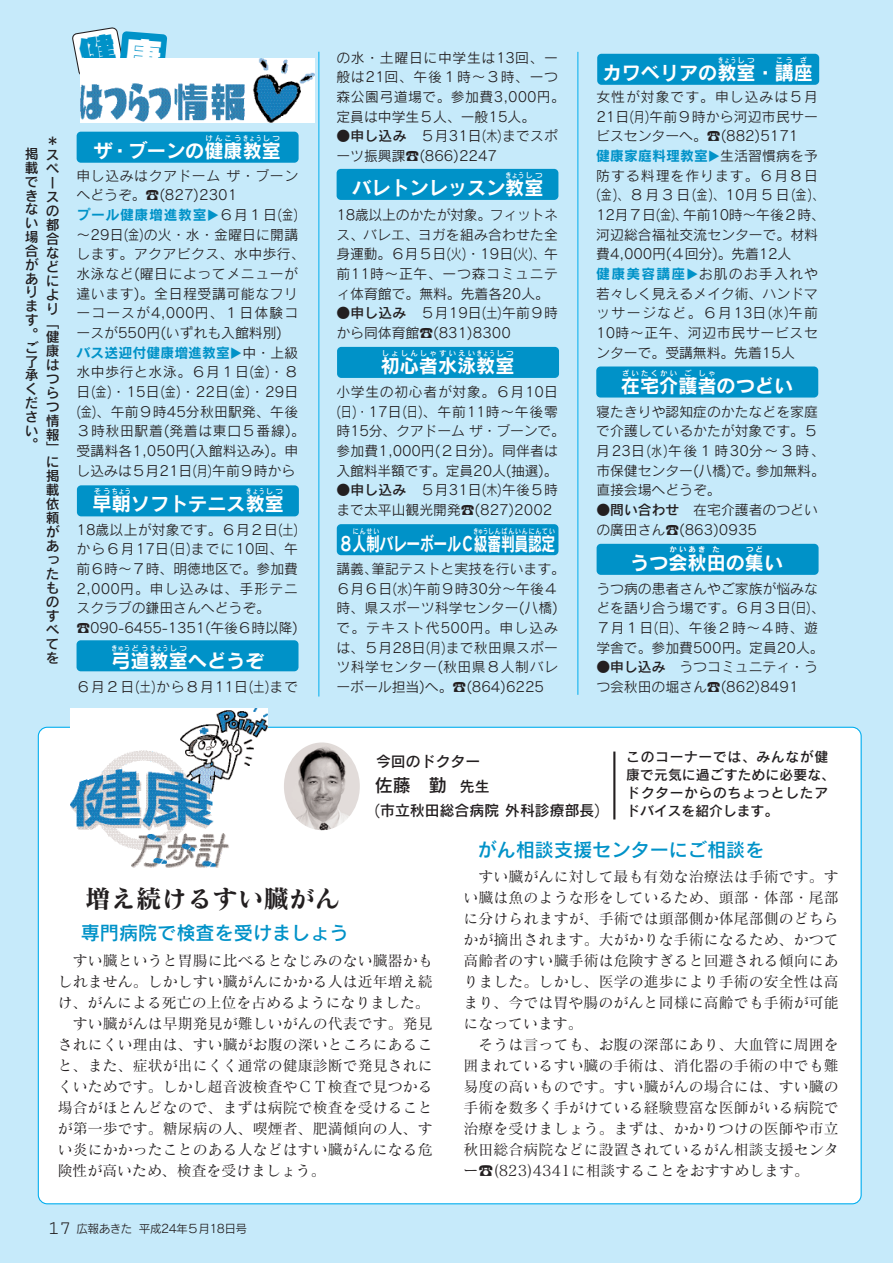
<style>
.page{position:relative;width:893px;height:1263px;background:#fff}
.page>*{position:absolute;margin:0;border:0;box-sizing:border-box;transform-origin:0 0}
.t1{font:25.5px "Matisse CID B";color:#231f20}
.t2{font:19.2px "Rodin CID B";color:#fff}
.t3{font:19.2px "Rodin CID DB";color:#0092c8}
.t4{font:19.2px "Rodin CID B";letter-spacing:-.02em;color:#fff;scale:.72 1}
.t5{font:18px "Rodin CID DB";color:#231f20}
.t6{font:14.85px/21px "Matisse CID M";letter-spacing:.01em;color:#231f20;text-align:justify}
.t7{font:14.85px "Rodin CID DB";color:#231f20}
.t8{font:13.8px/19.6px "Rodin CID M";letter-spacing:.005em;color:#231f20}
.t9{font:13.8px/14px "Rodin CID DB";letter-spacing:.045em;color:#231f20;text-align:justify}
.t10{font:13.8px/19.6px "Rodin CID M";letter-spacing:.04em;color:#231f20}
.t11{font:13.8px/19.6px "Rodin CID M";letter-spacing:.035em;color:#231f20}
.t12{font:13.8px "Rodin CID B";letter-spacing:.01em;color:#0092c8}
.t13{font:13.8px/19.6px "Rodin CID M";letter-spacing:.045em;color:#231f20}
.t14{font:13.8px "Rodin CID M";letter-spacing:.06em;color:#231f20}
.t15{font:13.8px "Rodin CID B";letter-spacing:.05em;color:#0092c8}
.t16{font:11.7px "Rodin CID M";letter-spacing:-.05em;color:#231f20}
.t17{font:7.5px "Rodin CID DB";letter-spacing:.285em;color:#fff}
.t18{font:7.5px "Rodin CID DB";letter-spacing:.225em;color:#fff;scale:.8 1}
.t19{font:7.5px "Rodin CID DB";letter-spacing:.225em;color:#fff}
.t20{font:7.5px "Rodin CID DB";letter-spacing:.14em;color:#fff;scale:.65 1}
.t21{font:7.5px "Rodin CID DB";letter-spacing:.225em;color:#fff;scale:.7 1}
.t22{font:7.5px "Rodin CID B";letter-spacing:.285em;color:#fff}
.s1{font-family:"Osaka"}
.s2{font-family:"Rodin CID M";color:#231f20}
.s3{font-family:"Rodin CID DB"}
.s4{font-family:"Rodin CID B";color:#0092c8}
.s5{color:#0092c8}
.s6{font-family:"Rodin CID M"}
.s7{font-family:"Courier";font-size:19.2px}
</style>
<div class="page">
<div style="left:0;top:0;width:892px;height:1263px;background:#c6eafa"></div>
<hr style="left:318px;top:52px;width:1px;height:644px;background:#00aeef">
<hr style="left:577px;top:52px;width:1px;height:643px;background:#00aeef">
<img style="left:81px;top:58px;width:233px;height:64px">
<div style="left:597px;top:54px;width:222px;height:31px;background:#0092c8;border-radius:4px"></div>
<div style="left:597px;top:544px;width:222px;height:31px;background:#0092c8;border-radius:4px"></div>
<div style="left:596px;top:366px;width:222px;height:32px;background:#0092c8;border-radius:4px"></div>
<div style="left:77px;top:485px;width:222px;height:31px;background:#0092c8;border-radius:4px"></div>
<div style="left:337px;top:169px;width:221px;height:31px;background:#0092c8;border-radius:4px"></div>
<div style="left:77px;top:132px;width:222px;height:31px;background:#0092c8;border-radius:4px"></div>
<div style="left:337px;top:347px;width:222px;height:31px;background:#0092c8;border-radius:4px"></div>
<div style="left:38px;top:727px;width:824px;height:477px;background:#fff"></div>
<img style="left:71px;top:709px;width:197px;height:158px">
<img style="left:284px;top:742px;width:76px;height:88px;border-radius:50%">
<hr style="left:613px;top:751px;width:2px;height:68px;background:#231f20">
<div style="left:337px;top:524px;width:221px;height:31px;background:#0092c8;border-radius:4px"></div>
<div style="left:77px;top:640px;width:221px;height:31px;background:#0092c8;border-radius:4px"></div>
<svg style="left:72px;top:27px;width:95px;height:51px;background:#b6ddec"></svg>
<p class="t9" style="left:46px;top:133px;width:15px">＊スペースの都合などにより「健康はつらつ情報」に掲載依頼があったものすべてを</p>
<p class="t9" style="left:25px;top:147px;width:15px">掲載できない場合があります。ご了承ください。</p>
<p class="t17" style="left:205px;top:133px;width:76px">けんこうきょうしつ</p>
<h2 class="t2" style="left:93px;top:138px;width:189px">ザ・ブーンの健康教室</h2>
<p class="t13" style="left:77px;top:165px;width:223px">申し込みはクアドーム ザ・ブーンへどうぞ。<span class="s1">☎</span>(827)2301</p>
<p class="t15" style="left:77px;top:206px;width:223px">プール健康増進教室◆<span class="s2">６月１日(金)</span></p>
<p class="t10" style="left:77px;top:224px;width:230px">〜29日(金)の火・水・金曜日に開講します。アクアビクス、水中歩行、水泳など(曜日によってメニューが違います)。全日程受講可能なフリーコースが4,000円、１日体験コースが550円(いずれも入館料別)</p>
<p class="t12" style="left:77px;top:343px;width:223px">バス送迎付健康増進教室◆<span class="s2">中・上級</span></p>
<p class="t8" style="left:77px;top:362px;width:230px">水中歩行と水泳。６月１日(金)・８日(金)・15日(金)・22日(金)・29日(金)、午前９時45分秋田駅発、午後<br>３時秋田駅着(発着は東口５番線)。受講料各1,050円(入館料込み)。申し込みは５月21日(月)午前９時から</p>
<p class="t19" style="left:94px;top:486px;width:38px">そうちょう</p>
<p class="t21" style="left:246px;top:486px;width:54px">きょうしつ</p>
<h2 class="t2" style="left:93px;top:491px;width:193px">早朝ソフトテニス教室</h2>
<p class="t8" style="left:77px;top:519px;width:223px">18歳以上が対象です。６月２日(土)から６月17日(日)までに10回、午前６時〜７時、明徳地区で。参加費<br>2,000円。申し込みは、手形テニスクラブの鎌田さんへどうぞ。<span class="s1">☎</span>090-6455-1351(午後６時以降)</p>
<p class="t18" style="left:112px;top:643px;width:96px">きゅうどうきょうしつ</p>
<h2 class="t2" style="left:111px;top:648px;width:155px">弓道教室へどうぞ</h2>
<p class="t14" style="left:77px;top:678px;width:223px">６月２日(土)から８月11日(土)まで</p>
<p class="t11" style="left:336px;top:47px;width:230px">の水・土曜日に中学生は13回、一般は21回、午後１時〜３時、一つ森公園弓道場で。参加費3,000円。定員は中学生５人、一般15人。</p>
<p class="t8" style="left:336px;top:126px;width:223px"><span class="s3">●申し込み　</span>５月31日(木)までスポーツ振興課<span class="s1">☎</span>(866)2247</p>
<p class="t18" style="left:505px;top:170px;width:48px">きょうしつ</p>
<h2 class="t2" style="left:352px;top:175px;width:193px">バレトンレッスン教室</h2>
<p class="t8" style="left:336px;top:205px;width:223px;text-align:justify">18歳以上のかたが対象。フィットネス、バレエ、ヨガを組み合わせた全身運動。６月５日(火)・19日(火)、午前11時〜正午、一つ森コミュニティ体育館で。無料。先着各20人。</p>
<p class="t8" style="left:336px;top:303px;width:223px"><span class="s3">●申し込み　</span>５月19日(土)午前９時から同体育館<span class="s1">☎</span>(831)8300</p>
<p class="t17" style="left:382px;top:348px;width:133px">しょしんしゃすいえいきょうしつ</p>
<h2 class="t2" style="left:381px;top:353px;width:135px">初心者水泳教室</h2>
<p class="t8" style="left:336px;top:382px;width:230px">小学生の初心者が対象。６月10日(日)・17日(日)、午前11時〜午後零時15分、クアドーム ザ・ブーンで。参加費1,000円(２日分)。同伴者は入館料半額です。定員20人(抽選)。</p>
<p class="t8" style="left:336px;top:480px;width:223px"><span class="s3">●申し込み　</span>５月31日(木)午後５時まで太平山観光開発<span class="s1">☎</span>(827)2002</p>
<p class="t18" style="left:353px;top:526px;width:35px">にんせい</p>
<p class="t20" style="left:473px;top:526px;width:127px">きゅうしんぱんいんにんてい</p>
<h2 class="t4" style="left:339px;top:531px;width:302px">８人制バレーボールC級審判員認定</h2>
<p class="t8" style="left:336px;top:559px;width:230px">講義、筆記テストと実技を行います。<br>６月６日(水)午前９時30分〜午後４時、県スポーツ科学センター(八橋)で。テキスト代500円。申し込みは、５月28日(月)まで秋田県スポーツ科学センター(秋田県８人制バレーボール担当)へ。<span class="s1">☎</span>(864)6225</p>
<p class="t21" style="left:718px;top:55px;width:54px">きょうしつ</p>
<p class="t19" style="left:776px;top:55px;width:19px">こう</p>
<p class="t19" style="left:800px;top:55px;width:9px">ざ</p>
<h2 class="t2" style="left:603px;top:60px;width:212px">カワベリアの教室・講座</h2>
<p class="t8" style="left:596px;top:87px;width:223px;text-align:justify">女性が対象です。申し込みは５月21日(月)午前９時から河辺市民サービスセンターへ。<span class="s1">☎</span>(882)5171</p>
<p class="t12" style="left:596px;top:147px;width:223px">健康家庭料理教室◆<span class="s2">生活習慣病を予</span></p>
<p class="t8" style="left:596px;top:165px;width:230px">防する料理を作ります。６月８日(金)、８月３日(金)、10月５日(金)、<br>12月７日(金)、午前10時〜午後２時、河辺総合福祉交流センターで。材料費4,000円(４回分)。先着12人<br><span class="s4">健康美容講座</span><span class="s5">◆</span>お肌のお手入れや若々しく見えるメイク術、ハンドマッサージなど。６月13日(水)午前<br>10時〜正午、河辺市民サービスセンターで。受講無料。先着15人</p>
<p class="t19" style="left:622px;top:368px;width:57px">ざいたくかい</p>
<p class="t19" style="left:684px;top:368px;width:9px">ご</p>
<p class="t19" style="left:699px;top:368px;width:19px">しゃ</p>
<h2 class="t2" style="left:621px;top:373px;width:174px">在宅介護者のつどい</h2>
<p class="t8" style="left:596px;top:401px;width:230px">寝たきりや認知症のかたなどを家庭で介護しているかたが対象です。５月23日(水)午後１時30分〜３時、市保健センター(八橋)で。参加無料。直接会場へどうぞ。</p>
<p class="t8" style="left:596px;top:500px;width:223px"><span class="s3">●問い合わせ　</span>在宅介護者のつどいの廣田さん<span class="s1">☎</span>(863)0935</p>
<p class="t22" style="left:669px;top:544px;width:38px">かいあき</p>
<p class="t22" style="left:713px;top:544px;width:9px">た</p>
<p class="t22" style="left:746px;top:544px;width:19px">つど</p>
<h2 class="t2" style="left:630px;top:549px;width:155px">うつ会秋田の集い</h2>
<p class="t8" style="left:596px;top:578px;width:230px">うつ病の患者さんやご家族が悩みなどを語り合う場です。６月３日(日)、<br>７月１日(日)、午後２時〜４時、遊学舎で。参加費500円。定員20人。</p>
<p class="t8" style="left:596px;top:657px;width:223px"><span class="s3">●申し込み　</span>うつコミュニティ・うつ会秋田の堀さん<span class="s1">☎</span>(862)8491</p>
<p class="t7" style="left:376px;top:752px;width:106px">今回のドクター</p>
<h3 class="t5" style="left:375px;top:773px;width:74px">佐藤　勤</h3>
<p class="t7" style="left:374px;top:801px;width:228px"><span class="s6">(</span>市立秋田総合病院外科診療部長<span class="s6">)</span></p>
<p class="t7" style="left:460px;top:777px;width:31px">先生</p>
<p class="t9" style="left:626px;top:747px;width:210px;line-height:18px;text-align:left">このコーナーでは、みんなが健康で元気に過ごすために必要な、ドクターからのちょっとしたアドバイスを紹介します。</p>
<h2 class="t3" style="left:477px;top:837px;width:289px">がん相談支援センターにご相談を</h2>
<h1 class="t1" style="left:85px;top:883px;width:257px">増え続けるすい臓がん</h1>
<h2 class="t3" style="left:81px;top:920px;width:269px">専門病院で検査を受けましょう</h2>
<p class="t6" style="left:73px;top:950px;width:361px">すい臓というと胃腸に比べるとなじみのない臓器かも</p>
<p class="t6" style="left:58px;top:971px;width:376px">しれません。しかしすい臓がんにかかる人は近年増え続</p>
<p class="t6" style="left:58px;top:992px;width:374px">け、がんによる死亡の上位を占めるようになりました。</p>
<p class="t6" style="left:73px;top:1013px;width:361px">すい臓がんは早期発見が難しいがんの代表です。発見</p>
<p class="t6" style="left:58px;top:1034px;width:376px">されにくい理由は、すい臓がお腹の深いところにあるこ</p>
<p class="t6" style="left:58px;top:1055px;width:376px">と、また、症状が出にくく通常の健康診断で発見されに</p>
<p class="t6" style="left:58px;top:1076px;width:376px">くいためです。しかし超音波検査やＣＴ検査で見つかる</p>
<p class="t6" style="left:58px;top:1097px;width:376px">場合がほとんどなので、まずは病院で検査を受けること</p>
<p class="t6" style="left:58px;top:1118px;width:376px">が第一歩です。糖尿病の人、喫煙者、肥満傾向の人、す</p>
<p class="t6" style="left:58px;top:1139px;width:376px">い炎にかかったことのある人などはすい臓がんになる危</p>
<p class="t6" style="left:58px;top:1160px;width:269px">険性が高いため、検査を受けましょう。</p>
<p class="t16" style="left:48px;top:1221px;width:200px"><span class="s7">17</span> 広報あきた 平成24年５月18日号</p>
<p class="t6" style="left:464px;top:866px;width:376px;text-indent:15px">すい臓がんに対して最も有効な治療法は手術です。すい臓は魚のような形をしているため、頭部・体部・尾部に分けられますが、手術では頭部側か体尾部側のどちらかが摘出されます。大がかりな手術になるため、かつて高齢者のすい臓手術は危険すぎると回避される傾向にありました。しかし、医学の進歩により手術の安全性は高まり、今では胃や腸のがんと同様に高齢でも手術が可能になっています。</p>
<p class="t6" style="left:464px;top:1034px;width:376px;text-indent:15px">そうは言っても、お腹の深部にあり、大血管に周囲を囲まれているすい臓の手術は、消化器の手術の中でも難易度の高いものです。すい臓がんの場合には、すい臓の手術を数多く手がけている経験豊富な医師がいる病院で治療を受けましょう。まずは、かかりつけの医師や市立秋田総合病院などに設置されているがん相談支援センター<span class="s1">☎</span>(823)4341に相談することをおすすめします。</p>
</div>
